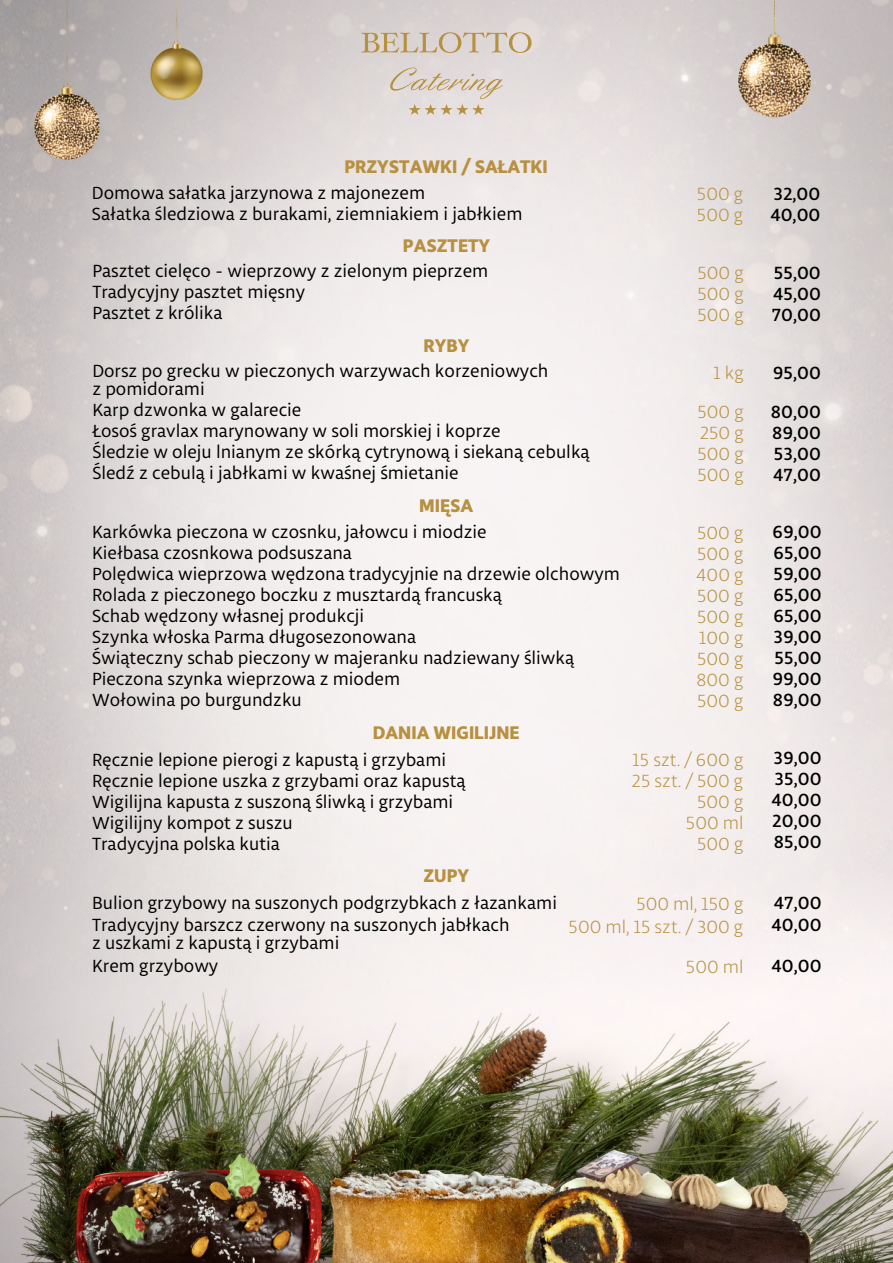
<style>
.page{position:relative;width:893px;height:1263px;background:#fff}
.page>*{position:absolute;margin:0;border:0;box-sizing:border-box;transform-origin:0 0}
.t1{font:800 19.5px "Libertad";color:#b79040}
.t2{font:18.75px/21px "Libertad";color:#000}
.t3{font:300 18.75px/21px "Libertad";color:#b79040;text-align:right}
.t4{font:500 18.75px/21px "Libertad";color:#000;text-align:justify}
</style>
<div class="page">
<img style="left:0;top:0;width:893px;height:1263px">
<svg style="left:361px;top:32px;width:170px;height:21px;background:#d2c3ae"></svg>
<svg style="left:390px;top:68px;width:113px;height:47px;background:#ddd2c8"></svg>
<p class="t1" style="left:344px;top:152px;width:205px">PRZYSTAWKI / SAŁATKI</p>
<p class="t2" style="left:92px;top:182px;width:432px">Domowa sałatka jarzynowa z majonezem<br>Sałatka śledziowa z burakami, ziemniakiem i jabłkiem</p>
<p class="t4" style="left:770px;top:183px;width:52px">32,00<br>40,00</p>
<p class="t3" style="left:697px;top:183px;width:48px;text-align:left">500 g<br>500 g</p>
<p class="t1" style="left:403px;top:232px;width:89px">PASZTETY</p>
<p class="t2" style="left:92px;top:260px;width:398px">Pasztet cielęco - wieprzowy z zielonym pieprzem<br>Tradycyjny pasztet mięsny<br>Pasztet z królika</p>
<p class="t4" style="left:772px;top:262px;width:51px">55,00<br>45,00<br>70,00</p>
<p class="t3" style="left:697px;top:262px;width:48px;text-align:justify">500 g 500 g 500 g</p>
<p class="t1" style="left:424px;top:331px;width:48px">RYBY</p>
<p class="t2" style="left:92px;top:362px;width:458px;line-height:18px">Dorsz po grecku w pieczonych warzywach korzeniowych z pomidorami</p>
<p class="t2" style="left:92px;top:399px;width:499px">Karp dzwonka w galarecie<br>Łosoś gravlax marynowany w soli morskiej i koprze<br>Śledzie w oleju lnianym ze skórką cytrynową i siekaną cebulką Śledź z cebulą i jabłkami w kwaśnej śmietanie</p>
<p class="t3" style="left:697px;top:353px;width:48px;line-height:39px">1 kg<br>500 g</p>
<p class="t3" style="left:697px;top:422px;width:48px;text-align:justify">250 g 500 g 500 g</p>
<p class="t4" style="left:771px;top:352px;width:51px;line-height:39px">95,00<br>80,00</p>
<p class="t4" style="left:772px;top:421px;width:50px">89,00<br>53,00<br>47,00</p>
<p class="t1" style="left:419px;top:492px;width:56px">MIĘSA</p>
<p class="t2" style="left:92px;top:521px;width:529px">Karkówka pieczona w czosnku, jałowcu i miodzie<br>Kiełbasa czosnkowa podsuszana<br>Polędwica wieprzowa wędzona tradycyjnie na drzewie olchowym Rolada z pieczonego boczku z musztardą francuską<br>Schab wędzony własnej produkcji<br>Szynka włoska Parma długosezonowana<br>Świąteczny schab pieczony w majeranku nadziewany śliwką Pieczona szynka wieprzowa z miodem<br>Wołowina po burgundzku</p>
<p class="t4" style="left:772px;top:520px;width:51px">69,00<br>65,00<br>59,00<br>65,00<br>65,00<br>39,00<br>55,00<br>99,00<br>89,00</p>
<p class="t3" style="left:696px;top:522px;width:49px;text-align:justify">500 g 500 g 400 g 500 g 500 g 100 g 500 g 800 g 500 g</p>
<p class="t1" style="left:373px;top:718px;width:148px">DANIA WIGILIJNE</p>
<p class="t2" style="left:92px;top:748px;width:375px">Ręcznie lepione pierogi z kapustą i grzybami Ręcznie lepione uszka z grzybami oraz kapustą Wigilijna kapusta z suszoną śliwką i grzybami Wigilijny kompot z suszu<br>Tradycyjna polska kutia</p>
<p class="t4" style="left:771px;top:747px;width:52px">39,00<br>35,00<br>40,00<br>20,00<br>85,00</p>
<p class="t3" style="left:632px;top:749px;width:113px">15 szt. / 600 g<br>25 szt. / 500 g<br>500 g<br>500 ml<br>500 g</p>
<p class="t1" style="left:423px;top:861px;width:47px">ZUPY</p>
<p class="t2" style="left:92px;top:891px;width:466px;line-height:22.5px">Bulion grzybowy na suszonych podgrzybkach z łazankami<br>Tradycyjny barszcz czerwony na suszonych jabłkach</p>
<p class="t2" style="left:92px;top:931px;width:249px;line-height:22.5px">z uszkami z kapustą i grzybami<br>Krem grzybowy</p>
<p class="t3" style="left:569px;top:892px;width:176px;line-height:22.5px">500 ml, 150 g<br>500 ml, 15 szt. / 300 g</p>
<p class="t3" style="left:686px;top:956px;width:59px">500 ml</p>
<p class="t4" style="left:771px;top:891px;width:52px;line-height:22.5px">47,00<br>40,00</p>
<p class="t4" style="left:771px;top:954px;width:52px">40,00</p>
</div>
